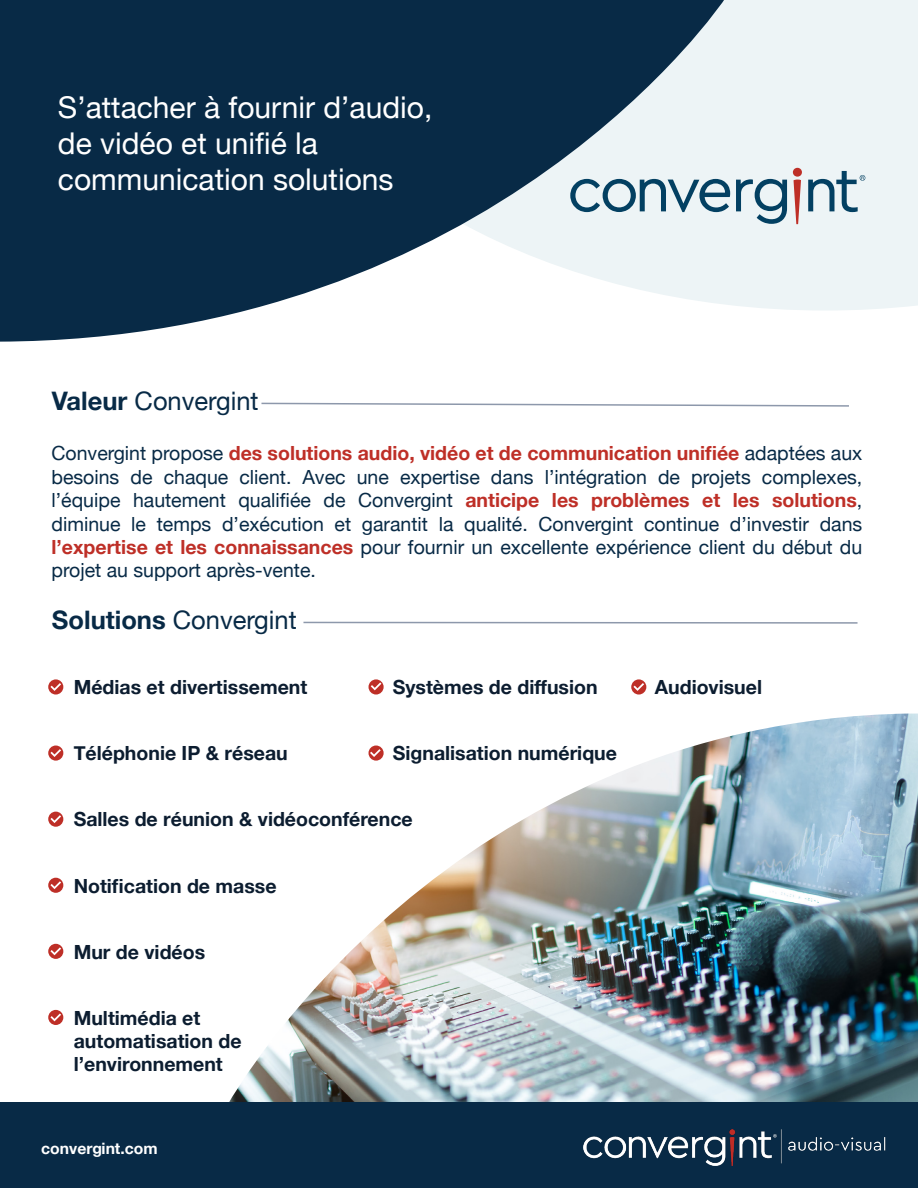
<style>
.page{position:relative;width:918px;height:1188px;background:#fff}
.page>*{position:absolute;margin:0;border:0;box-sizing:border-box;transform-origin:0 0}
.t1{font:30px/36px "Helvetica Neue";color:#fff}
.t2{font:25.5px "Helvetica Neue";color:#082a46}
.t3{font:19.5px/23.4px "Helvetica Neue";color:#082a46;text-align:justify}
.t4{font:700 19.5px/23.4px "Helvetica Neue";color:#0c1d30}
.t5{font:700 15.75px "Helvetica Neue";color:#fff}
.s1{font-weight:700}
.s2{font-weight:700;color:#be2f27}
</style>
<div class="page">
<div style="left:724px;top:0;width:194px;height:310px;background:#edf4f6"></div>
<svg style="left:0;top:0;width:724px;height:342px;background:#4a6478"></svg>
<svg style="left:793px;top:168px;width:9px;height:56px"></svg>
<svg style="left:570px;top:179px;width:160px;height:33px;background:#97b2bf"></svg>
<svg style="left:736px;top:179px;width:51px;height:45px;background:#94b0be"></svg>
<svg style="left:808px;top:171px;width:57px;height:41px;background:#a5bdc9"></svg>
<svg style="left:261px;top:402px;width:588px;height:5px"></svg>
<svg style="left:303px;top:621px;width:555px;height:3px"></svg>
<svg style="left:369px;top:679px;width:15px;height:16px"></svg>
<svg style="left:371px;top:682px;width:10px;height:8px"></svg>
<svg style="left:48px;top:679px;width:15px;height:16px"></svg>
<svg style="left:50px;top:683px;width:11px;height:8px"></svg>
<div style="left:48px;top:746px;width:15px;height:15px;background:#be2f27;border-radius:50%"></div>
<svg style="left:50px;top:749px;width:11px;height:8px"></svg>
<svg style="left:48px;top:812px;width:15px;height:15px"></svg>
<svg style="left:50px;top:815px;width:11px;height:8px"></svg>
<svg style="left:48px;top:878px;width:15px;height:15px"></svg>
<svg style="left:50px;top:881px;width:11px;height:8px"></svg>
<div style="left:48px;top:944px;width:15px;height:15px;background:#be2f27;border-radius:50%"></div>
<svg style="left:50px;top:947px;width:11px;height:8px"></svg>
<div style="left:48px;top:1010px;width:15px;height:15px;background:#be2f27;border-radius:50%"></div>
<svg style="left:50px;top:1013px;width:11px;height:8px"></svg>
<svg style="left:631px;top:679px;width:15px;height:16px"></svg>
<svg style="left:633px;top:683px;width:11px;height:8px"></svg>
<img style="left:229px;top:714px;width:689px;height:388px">
<div style="left:0;top:1102px;width:918px;height:86px;background:#082a46"></div>
<img style="left:584px;top:1130px;width:302px;height:36px">
<p class="t1" style="left:58px;top:89px;width:376px">S’attacher à fournir d’audio, de vidéo et unifié la communication solutions</p>
<p class="t2" style="left:52px;top:386px;width:208px"><span class="s1">Valeur</span> Convergint</p>
<p class="t3" style="left:51px;top:441px;width:812px">Convergint propose <span class="s2">des solutions audio, vidéo et de communication unifiée</span> adaptées aux besoins de chaque client. Avec une expertise dans l’intégration de projets complexes, l’équipe hautement qualifiée de Convergint <span class="s2">anticipe les problèmes et les solutions</span>, diminue le temps d’exécution et garantit la qualité. Convergint continue d’investir dans <span class="s2">l’expertise et les connaissances</span> pour fournir un excellente expérience client du début du projet au support après-vente.</p>
<p class="t2" style="left:52px;top:605px;width:246px"><span class="s1">Solutions</span> Convergint</p>
<p class="t4" style="left:74px;top:675px;width:235px">Médias et divertissement</p>
<p class="t4" style="left:74px;top:741px;width:216px">Téléphonie IP &amp; réseau</p>
<p class="t4" style="left:393px;top:675px;width:206px">Systèmes de diffusion</p>
<p class="t4" style="left:393px;top:741px;width:226px">Signalisation numérique</p>
<p class="t4" style="left:74px;top:807px;width:341px">Salles de réunion &amp; vidéoconférence</p>
<p class="t4" style="left:74px;top:873px;width:204px">Notification de masse</p>
<p class="t4" style="left:74px;top:940px;width:133px">Mur de vidéos</p>
<p class="t4" style="left:74px;top:1006px;width:169px">Multimédia et automatisation de l’environnement</p>
<p class="t5" style="left:41px;top:1139px;width:118px">convergint.com</p>
<p class="t4" style="left:655px;top:675px;width:109px">Audiovisuel</p>
</div>
